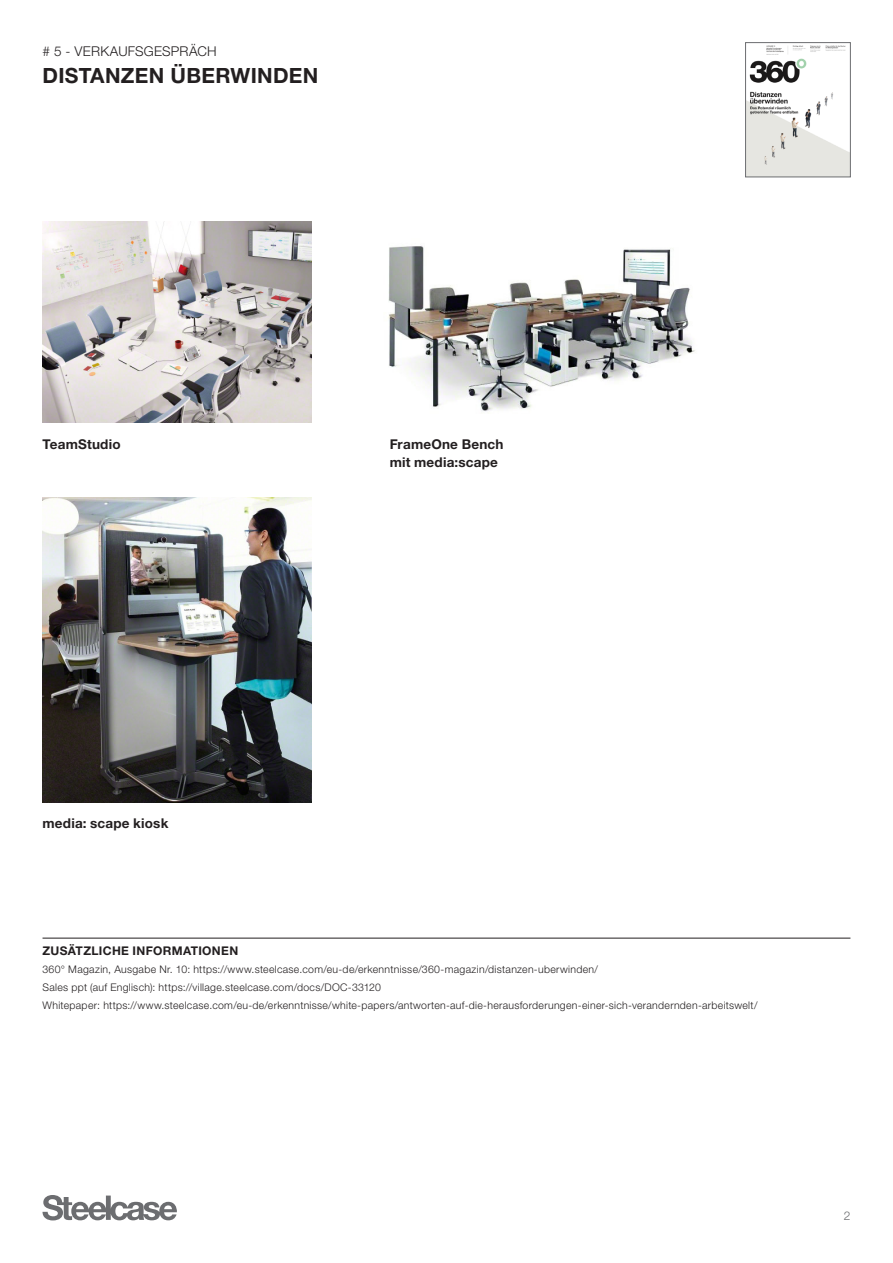
<style>
.page{position:relative;width:893px;height:1263px;background:#fff}
.page>*{position:absolute;margin:0;border:0;box-sizing:border-box;transform-origin:0 0}
.SOL_SM_SUS_Subhead{font:700 21px "Helvetica Neue LT Pro";letter-spacing:.015em;color:#231f20}
.SUR_MAT_Body_-_OFFSE{font:700 13.5px "Helvetica Neue LT Pro";letter-spacing:.015em;color:#231f20}
.SOL_SM_SUS_Subhead-2{font:300 13.5px "Helvetica Neue LT Pro";letter-spacing:.02em;color:#231f20}
.SOL_SM_SUS_Subhead-3{font:700 12px "Helvetica Neue LT Pro";letter-spacing:.03em;color:#231f20}
.t1{font:300 12px "Helvetica Neue LT Pro";color:#6c6d70}
.SOL_SM_SUS_Subhead-4{font:300 10.5px "Helvetica Neue LT Pro";letter-spacing:.03em;color:#231f20}
</style>
<div class="page">
<svg style="left:42px;top:1195px;width:135px;height:25px"></svg>
<hr style="left:43px;top:938px;width:807px;height:1px;background:#231f20">
<img style="left:747px;top:45px;width:101px;height:130px">
<div style="left:745px;top:42px;width:105px;height:135px;border:1px solid #6c6d70"></div>
<img style="left:43px;top:221px;width:269px;height:201px">
<img style="left:388px;top:245px;width:307px;height:167px">
<img style="left:43px;top:497px;width:269px;height:305px">
<p class="SOL_SM_SUS_Subhead-2" style="left:43px;top:43px;width:176px"># 5 - VERKAUFSGESPRÄCH</p>
<p class="SOL_SM_SUS_Subhead" style="left:43px;top:62px;width:277px">DISTANZEN ÜBERWINDEN</p>
<p class="SUR_MAT_Body_-_OFFSE" style="left:43px;top:435px;width:80px">TeamStudio</p>
<p class="SUR_MAT_Body_-_OFFSE" style="left:390px;top:435px;width:115px">FrameOne Bench</p>
<p class="SUR_MAT_Body_-_OFFSE" style="left:390px;top:453px;width:110px">mit media:scape</p>
<p class="SUR_MAT_Body_-_OFFSE" style="left:43px;top:815px;width:127px">media: scape kiosk</p>
<p class="SOL_SM_SUS_Subhead-3" style="left:43px;top:943px;width:197px">ZUSÄTZLICHE INFORMATIONEN</p>
<p class="SOL_SM_SUS_Subhead-4" style="left:43px;top:963px;width:557px">360° Magazin, Ausgabe Nr. 10: https://www.steelcase.com/eu-de/erkenntnisse/360-magazin/distanzen-uberwinden/</p>
<p class="SOL_SM_SUS_Subhead-4" style="left:43px;top:981px;width:340px">Sales ppt (auf Englisch): https://village.steelcase.com/docs/DOC-33120</p>
<p class="SOL_SM_SUS_Subhead-4" style="left:43px;top:999px;width:717px">Whitepaper: https://www.steelcase.com/eu-de/erkenntnisse/white-papers/antworten-auf-die-herausforderungen-einer-sich-verandernden-arbeitswelt/</p>
<p class="t1" style="left:844px;top:1209px;width:8px">2</p>
</div>
